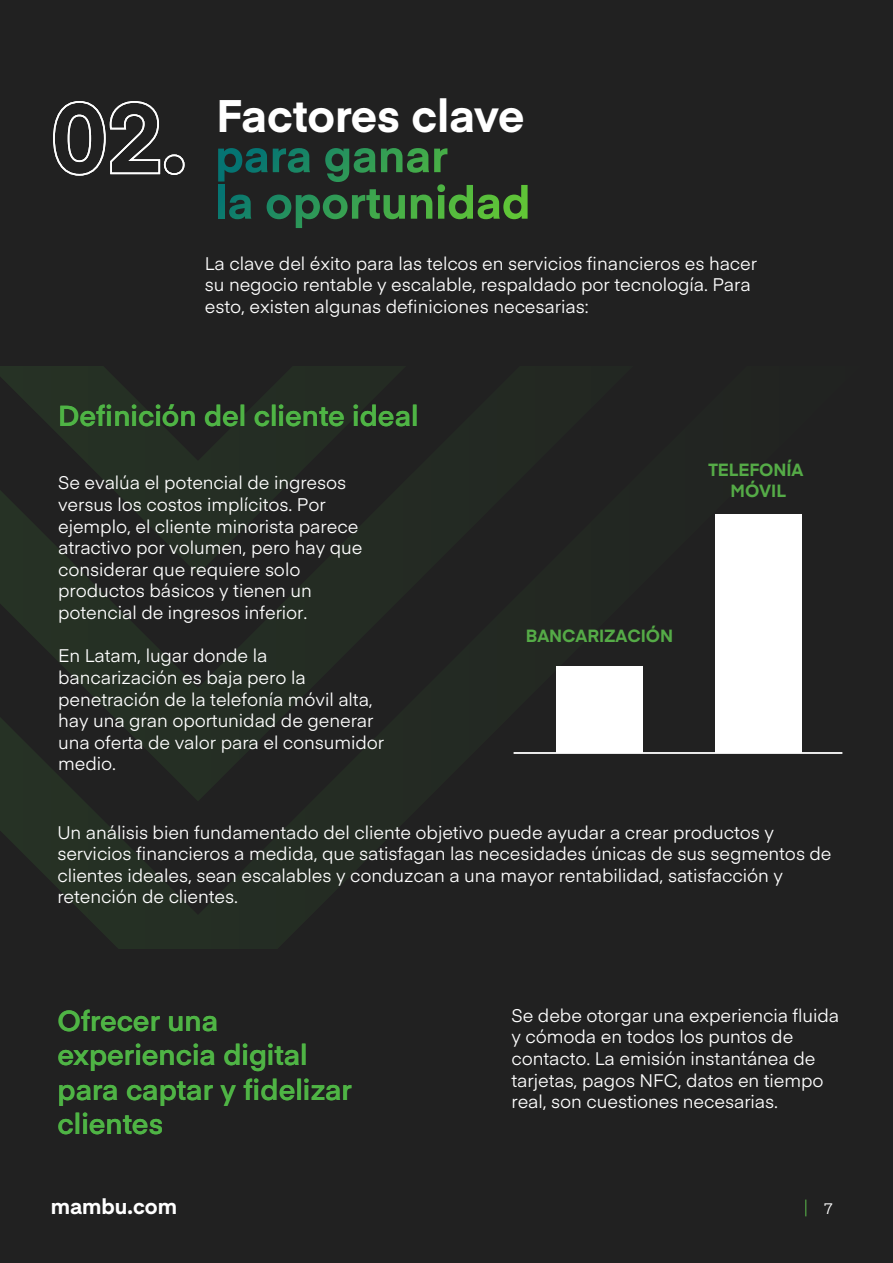
<style>
.page{position:relative;width:893px;height:1263px;background:#212121}
.page>*{position:absolute;margin:0;border:0;box-sizing:border-box;transform-origin:0 0}
.t1{font:700 45px "Eina 01";color:#fff}
.t2{font:600 28.5px/34.5px "Eina 01";color:#4fb445}
.t3{font:700 21px "Eina 02";color:#fff}
.t4{font:18px/21.6px "Eina 01";letter-spacing:-.005em;color:#fff}
.t5{font:700 17.4px/20.9px "Eina 02";letter-spacing:-.005em;color:#55ab47;text-align:center}
.t6{font:15px "Eina 02";color:#fff}
</style>
<div class="page">
<svg style="left:0;top:366px;width:843px;height:582px"></svg>
<svg style="left:805px;top:1199px;width:1px;height:17px"></svg>
<svg style="left:218px;top:148px;width:310px;height:80px"></svg>
<svg style="left:53px;top:101px;width:108px;height:75px"></svg>
<div style="left:164px;top:154px;width:21px;height:21px;border:2px solid #fff;border-radius:50%"></div>
<div style="left:556px;top:667px;width:87px;height:86px;background:#fff"></div>
<div style="left:715px;top:514px;width:86px;height:239px;background:#fff"></div>
<hr style="left:514px;top:752px;width:328px;height:2px;background:#fff">
<h1 class="t1" style="left:216px;top:83px;width:310px">Factores clave</h1>
<p class="t4" style="left:205px;top:251px;width:554px">La clave del éxito para las telcos en servicios financieros es hacer su negocio rentable y escalable, respaldado por tecnología. Para esto, existen algunas definiciones necesarias:</p>
<h2 class="t2" style="left:58px;top:397px;width:362px">Definición del cliente ideal</h2>
<p class="t4" style="left:58px;top:471px;width:306px">Se evalúa el potencial de ingresos versus los costos implícitos. Por ejemplo, el cliente minorista parece atractivo por volumen, pero hay que considerar que requiere solo productos básicos y tienen un potencial de ingresos inferior.</p>
<p class="t4" style="left:58px;top:644px;width:328px">En Latam, lugar donde la bancarización es baja pero la penetración de la telefonía móvil alta, hay una gran oportunidad de generar una oferta de valor para el consumidor medio.</p>
<p class="t5" style="left:708px;top:458px;width:96px">TELEFONÍA<br>MÓVIL</p>
<p class="t5" style="left:526px;top:624px;width:149px">BANCARIZACIÓN</p>
<p class="t4" style="left:57px;top:820px;width:776px">Un análisis bien fundamentado del cliente objetivo puede ayudar a crear productos y servicios financieros a medida, que satisfagan las necesidades únicas de sus segmentos de clientes ideales, sean escalables y conduzcan a una mayor rentabilidad, satisfacción y retención de clientes.</p>
<h2 class="t2" style="left:58px;top:1001px;width:296px">Ofrecer una experiencia digital para captar y fidelizar clientes</h2>
<p class="t3" style="left:51px;top:1191px;width:128px">mambu.com</p>
<p class="t4" style="left:511px;top:1003px;width:329px">Se debe otorgar una experiencia fluida y cómoda en todos los puntos de contacto. La emisión instantánea de tarjetas, pagos NFC, datos en tiempo real, son cuestiones necesarias.</p>
<p class="t6" style="left:824px;top:1198px;width:10px">7</p>
</div>
